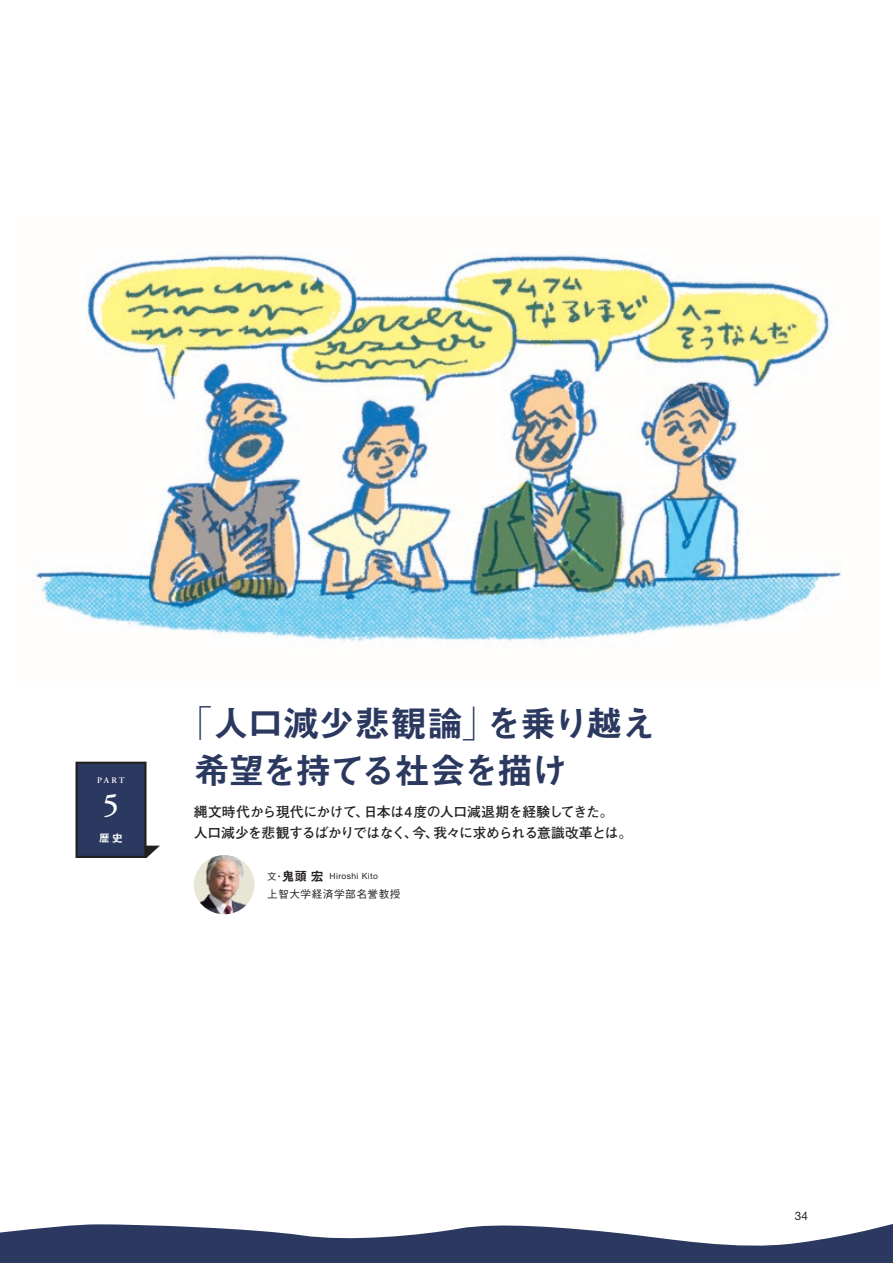
<style>
.page{position:relative;width:893px;height:1263px;background:#fff}
.page>*{position:absolute;margin:0;border:0;box-sizing:border-box;transform-origin:0 0}
.t1{font:36.15px "Midashi Go Pr 6 MB31";letter-spacing:-.045em;color:#2b385f}
.t2{font:600 31.95px "Adobe Garamond Pro";color:#fff}
.リード{font:700 13.8px "Futo Go B101 Pr 6";letter-spacing:-.035em;color:#231f20}
.t3{font:11.7px "Helvetica Neue LT Std";color:#231f20}
.t4{font:500 10.65px "Gothic BBB Pr 6";letter-spacing:.05em;color:#231f20}
.t5{font:10.65px "Midashi Go Pr 6 MB31";color:#fff}
.t6{font:8.55px "Helvetica Neue LT Std";letter-spacing:.05em;color:#231f20}
.t7{font:600 8.55px "Adobe Garamond Pro";color:#fff}
.s1{font-family:"Shin Go Pr 6";font-weight:300;font-stretch:expanded}
.s2{font-family:"Gothic BBB Pr 6";font-weight:500;font-size:9.6px}
.s3{font-family:"Midashi Go Pr 6 MB31";font-size:12.75px}
</style>
<div class="page">
<svg style="left:0;top:1224px;width:893px;height:39px"></svg>
<img style="left:32px;top:251px;width:810px;height:396px">
<img style="left:194px;top:855px;width:61px;height:59px">
<svg style="left:75px;top:846px;width:85px;height:12px"></svg>
<div style="left:77px;top:763px;width:68px;height:94px;background:#2b385f"></div>
<div style="left:76px;top:762px;width:70px;height:96px;border:2px solid #231f20"></div>
<p class="t7" style="left:97px;top:775px;width:29px">PART</p>
<p class="t2" style="left:103px;top:786px;width:18px">5</p>
<p class="t5" style="left:99px;top:830px;width:25px">歴史</p>
<p class="t1" style="left:176px;top:694px;width:483px"><span class="s1">「</span>人口減少悲観論<span class="s1">」</span>を乗り越え</p>
<p class="t1" style="left:194px;top:741px;width:376px">希望を持てる社会を描け</p>
<p class="リード" style="left:194px;top:801px;width:421px">縄文時代から現代にかけて、日本は4度の人口減退期を経験してきた。</p>
<p class="リード" style="left:194px;top:822px;width:440px">人口減少を悲観するばかりではなく、今、我々に求められる意識改革とは。</p>
<p class="t6" style="left:267px;top:871px;width:112px"><span class="s2">文・</span><span class="s3">鬼頭宏</span> Hiroshi Kito</p>
<p class="t4" style="left:267px;top:886px;width:135px">上智大学経済学部名誉教授</p>
<p class="t3" style="left:795px;top:1209px;width:15px">34</p>
</div>
